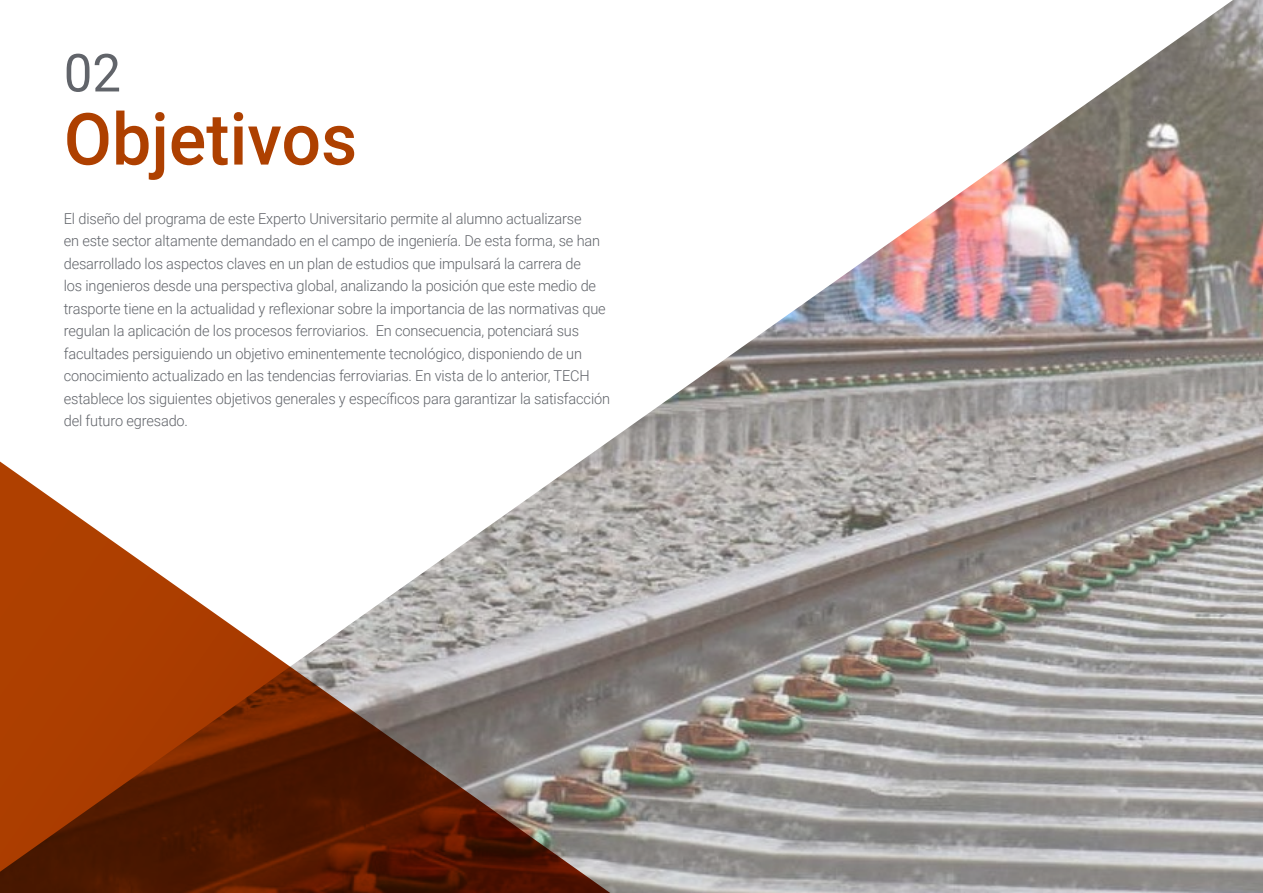
<style>
.page{position:relative;width:1263px;height:893px;background:#fff}
.page>*{position:absolute;margin:0;border:0;box-sizing:border-box;transform-origin:0 0}
.t1{font:500 72px "Roboto";color:#ae4000}
.t2{font:52.5px "Roboto";color:#61646a}
.t3{font:300 15px/22.5px "Roboto";letter-spacing:-.01em;color:#61646a}
</style>
<div class="page">
<img style="left:602px;top:0;width:661px;height:893px">
<svg style="left:0;top:446px;width:640px;height:447px"></svg>
<h2 class="t2" style="left:64px;top:36px;width:59px">02</h2>
<h1 class="t1" style="left:64px;top:89px;width:295px">Objetivos</h1>
<p class="t3" style="left:64px;top:207px;width:548px">El diseño del programa de este Experto Universitario permite al alumno actualizarse<br>en este sector altamente demandado en el campo de ingeniería. De esta forma, se han desarrollado los aspectos claves en un plan de estudios que impulsará la carrera de<br>los ingenieros desde una perspectiva global, analizando la posición que este medio de trasporte tiene en la actualidad y reflexionar sobre la importancia de las normativas que regulan la aplicación de los procesos ferroviarios. En consecuencia, potenciará sus facultades persiguiendo un objetivo eminentemente tecnológico, disponiendo de un conocimiento actualizado en las tendencias ferroviarias. En vista de lo anterior, TECH establece los siguientes objetivos generales y específicos para garantizar la satisfacción del futuro egresado.</p>
</div>
